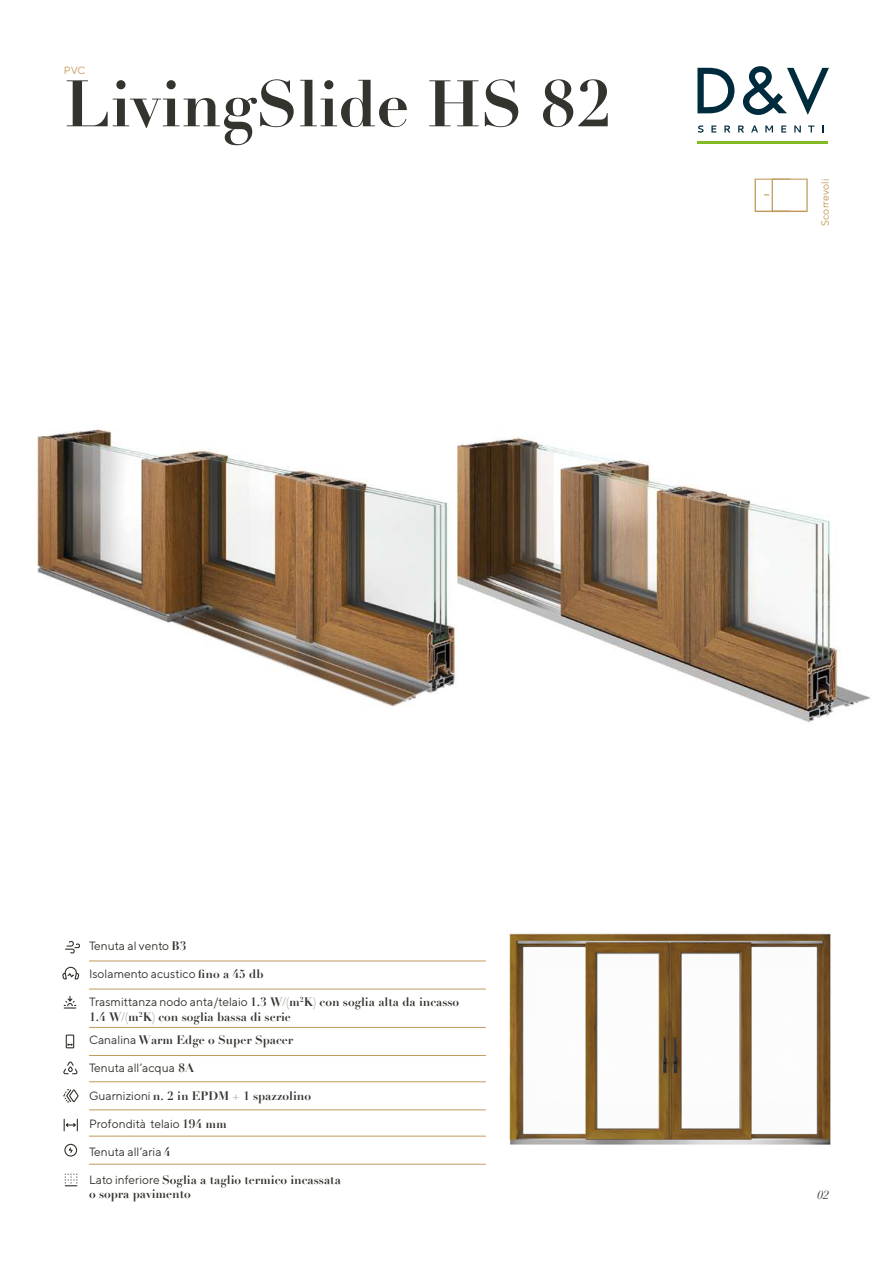
<style>
.page{position:relative;width:893px;height:1263px;background:#fff}
.page>*{position:absolute;margin:0;border:0;box-sizing:border-box;transform-origin:0 0}
.t1{font:700 64.5px "Didot";color:#33342e}
.t2{font:700 12px/14.4px "Didot";color:#33342e}
.t3{font:12px "TT Norms";color:#33342e}
.t4{font:italic 12px "Didot";color:#33342e}
.t5{font:10.5px "TT Norms";letter-spacing:.01em;color:#c29a5b}
.s1{font-family:"Didot";font-weight:700}
.s2{font-family:"TT Norms";font-weight:400}
</style>
<div class="page">
<svg style="left:755px;top:179px;width:53px;height:33px"></svg>
<hr style="left:697px;top:141px;width:130px;height:3px;background:#83bb26">
<svg style="left:697px;top:68px;width:37px;height:45px"></svg>
<svg style="left:743px;top:66px;width:86px;height:49px"></svg>
<svg style="left:698px;top:125px;width:6px;height:8px"></svg>
<svg style="left:711px;top:126px;width:5px;height:7px"></svg>
<svg style="left:724px;top:126px;width:6px;height:7px"></svg>
<svg style="left:738px;top:126px;width:6px;height:7px"></svg>
<svg style="left:751px;top:126px;width:7px;height:7px"></svg>
<svg style="left:765px;top:126px;width:8px;height:7px"></svg>
<svg style="left:781px;top:126px;width:5px;height:7px"></svg>
<svg style="left:794px;top:126px;width:7px;height:7px"></svg>
<svg style="left:808px;top:126px;width:6px;height:7px"></svg>
<img style="left:37px;top:429px;width:408px;height:278px">
<img style="left:445px;top:436px;width:426px;height:287px">
<img style="left:509px;top:933px;width:321px;height:212px">
<svg style="left:62px;top:966px;width:18px;height:14px"></svg>
<svg style="left:63px;top:1061px;width:15px;height:14px"></svg>
<svg style="left:64px;top:1089px;width:15px;height:14px"></svg>
<svg style="left:63px;top:1118px;width:15px;height:14px"></svg>
<svg style="left:64px;top:1143px;width:14px;height:14px"></svg>
<svg style="left:65px;top:1034px;width:10px;height:15px"></svg>
<hr style="left:89px;top:961px;width:397px;height:1px;background:#c29a5b">
<hr style="left:89px;top:1027px;width:397px;height:1px;background:#c29a5b">
<hr style="left:89px;top:1081px;width:397px;height:1px;background:#c29a5b">
<hr style="left:89px;top:1136px;width:397px;height:1px;background:#c29a5b">
<hr style="left:89px;top:989px;width:397px;height:1px;background:#c29a5b">
<hr style="left:89px;top:1055px;width:397px;height:1px;background:#c29a5b">
<hr style="left:89px;top:1109px;width:397px;height:1px;background:#c29a5b">
<hr style="left:89px;top:1164px;width:397px;height:1px;background:#c29a5b">
<svg style="left:65px;top:941px;width:15px;height:13px"></svg>
<svg style="left:64px;top:1173px;width:14px;height:14px"></svg>
<svg style="left:63px;top:996px;width:14px;height:13px"></svg>
<p class="t5" style="left:64px;top:64px;width:23px">PVC</p>
<h1 class="t1" style="left:64px;top:63px;width:550px">LivingSlide HS 82</h1>
<p class="t5" style="left:819px;top:226px;width:49px;rotate:-90deg">Scorrevoli</p>
<p class="t3" style="left:89px;top:938px;width:99px">Tenuta al vento <span class="s1">B3</span></p>
<p class="t3" style="left:89px;top:966px;width:176px">Isolamento acustico <span class="s1">fino a 45 db</span></p>
<p class="t2" style="left:89px;top:995px;width:372px"><span class="s2">Trasmittanza nodo anta/telaio</span> 1.3 W/(m<sup>2</sup>K) con soglia alta da incasso<br>1.4 W/(m<sup>2</sup>K) con soglia bassa di serie</p>
<p class="t2" style="left:89px;top:1032px;width:206px"><span class="s2">Canalina</span> Warm Edge o Super Spacer</p>
<p class="t3" style="left:89px;top:1060px;width:107px">Tenuta all’acqua <span class="s1">8A</span></p>
<p class="t2" style="left:89px;top:1088px;width:224px"><span class="s2">Guarnizioni</span> n. 2 in EPDM + 1 spazzolino</p>
<p class="t3" style="left:89px;top:1116px;width:139px">Profondità telaio <span class="s1">194 mm</span></p>
<p class="t3" style="left:89px;top:1144px;width:83px">Tenuta all’aria <span class="s1">4</span></p>
<p class="t2" style="left:89px;top:1172px;width:253px"><span class="s2">Lato inferiore</span> Soglia a taglio termico incassata o sopra pavimento</p>
<p class="t4" style="left:818px;top:1188px;width:13px">02</p>
</div>
